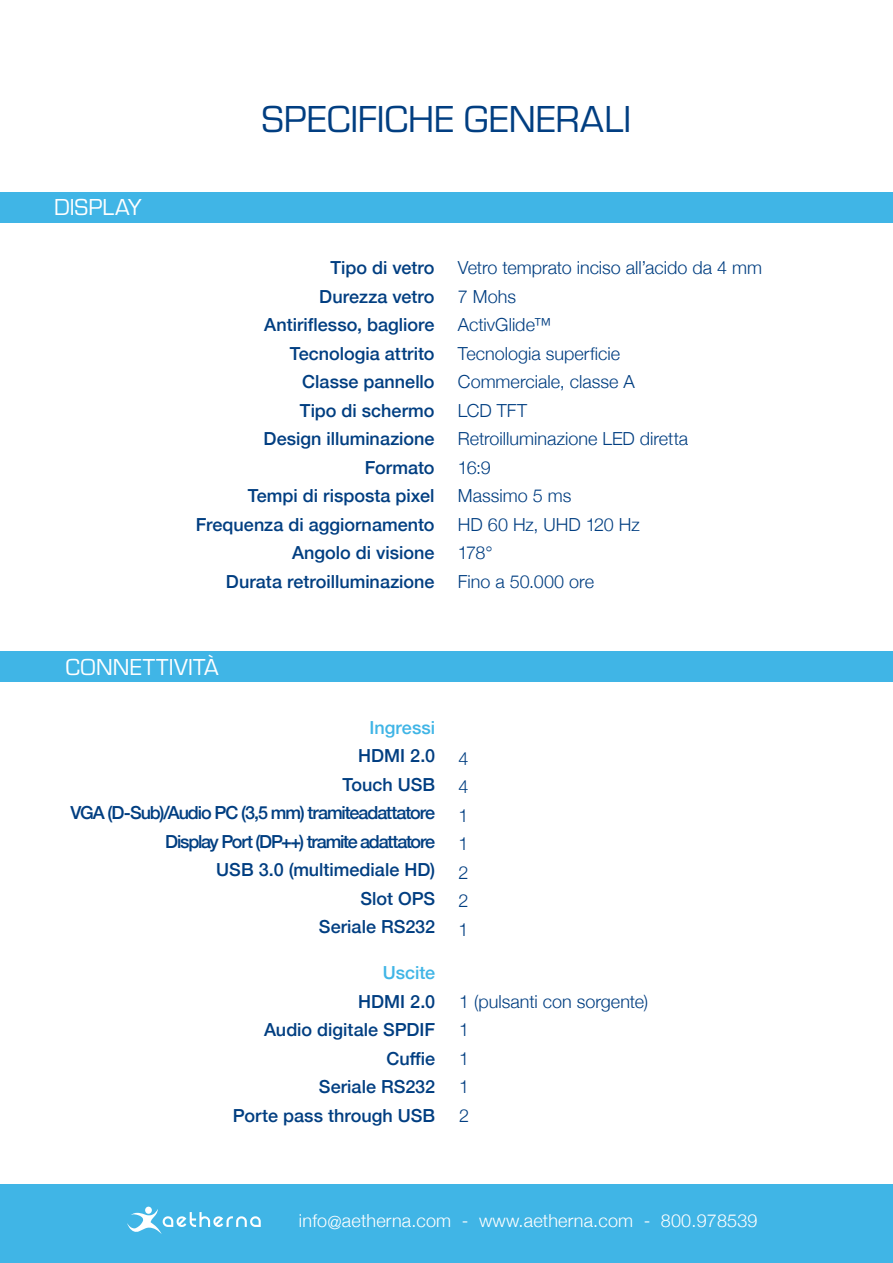
<style>
.page{position:relative;width:893px;height:1263px;background:#fff}
.page>*{position:absolute;margin:0;border:0;box-sizing:border-box;transform-origin:0 0}
.t1{font:39px "Eurostile";letter-spacing:-.005em;color:#013e81}
.t2{font:24px "Eurostile";color:#fff}
.t3{font:500 18px/28.5px "Helvetica Neue";color:#013e81;text-align:right}
.t4{font:300 18px/28.5px "Helvetica Neue";color:#013e81}
.t5{font:500 18px/28.5px "Helvetica Neue";letter-spacing:-.055em;color:#013e81;text-align:right}
.t6{font:300 18px "Helvetica Neue";letter-spacing:.01em;color:#fff}
.t7{font:500 18px "Helvetica Neue";color:#40b5e6}
</style>
<div class="page">
<div style="left:0;top:1185px;width:893px;height:78px;background:#40b5e6"></div>
<svg style="left:145px;top:1206px;width:7px;height:8px"></svg>
<svg style="left:127px;top:1209px;width:134px;height:25px"></svg>
<div style="left:0;top:652px;width:893px;height:30px;background:#40b5e6"></div>
<div style="left:0;top:192px;width:893px;height:30px;background:#40b5e6"></div>
<h2 class="t2" style="left:54px;top:192px;width:89px">DISPLAY</h2>
<h1 class="t1" style="left:261px;top:93px;width:371px">SPECIFICHE GENERALI</h1>
<p class="t3" style="left:196px;top:252px;width:240px">Tipo di vetro<br>Durezza vetro<br>Antiriflesso, bagliore<br>Tecnologia attrito<br>Classe pannello<br>Tipo di schermo<br>Design illuminazione<br>Formato<br>Tempi di risposta pixel<br>Frequenza di aggiornamento<br>Angolo di visione<br>Durata retroilluminazione</p>
<p class="t4" style="left:458px;top:252px;width:306px">Vetro temprato inciso all’acido da 4 mm<br>7 Mohs<br>ActivGlide™<br>Tecnologia superficie<br>Commerciale, classe A<br>LCD TFT<br>Retroilluminazione LED diretta<br>16:9<br>Massimo 5 ms<br>HD 60 Hz, UHD 120 Hz<br>178°<br>Fino a 50.000 ore</p>
<h2 class="t2" style="left:65px;top:651px;width:155px">CONNETTIVITÀ</h2>
<p class="t7" style="left:369px;top:713px;width:67px">Ingressi</p>
<p class="t5" style="left:71px;top:740px;width:366px">HDMI 2.0<br>Touch USB<br>VGA (D-Sub)/Audio PC (3,5 mm) tramiteadattatore<br>Display Port (DP++) tramite adattatore<br>USB 3.0 (multimediale HD)<br>Slot OPS<br>Seriale RS232</p>
<p class="t7" style="left:383px;top:958px;width:54px">Uscite</p>
<p class="t3" style="left:233px;top:986px;width:204px">HDMI 2.0<br>Audio digitale SPDIF<br>Cuffie<br>Seriale RS232<br>Porte pass through USB</p>
<p class="t4" style="left:459px;top:743px;width:12px;text-align:justify">4<br>4<br>1<br>1<br>2<br>2<br>1</p>
<p class="t4" style="left:459px;top:986px;width:190px">1 (pulsanti con sorgente)<br>1<br>1<br>1<br>2</p>
<p class="t6" style="left:299px;top:1206px;width:460px">info@aetherna.com - www.aetherna.com - 800.978539</p>
</div>
